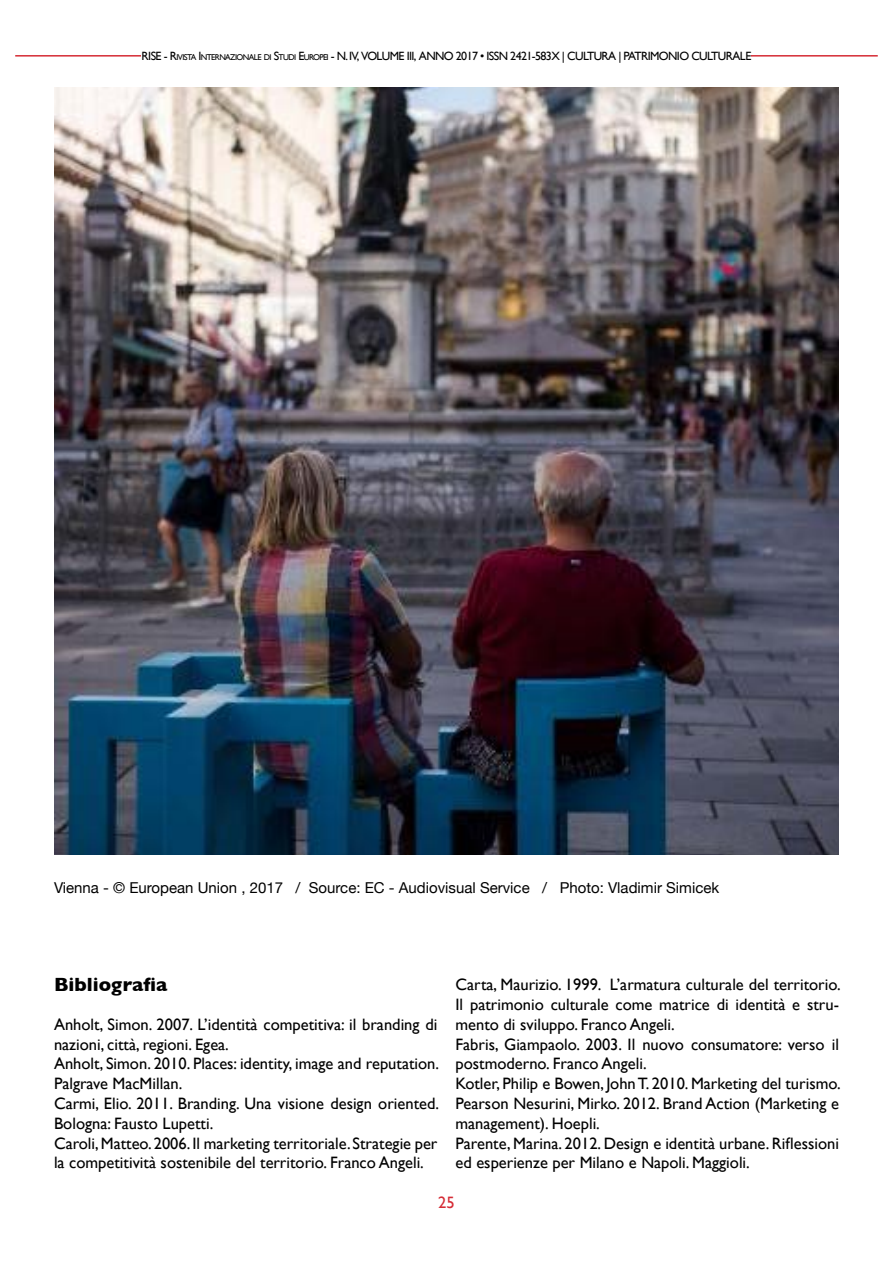
<style>
.page{position:relative;width:893px;height:1263px;background:#fff}
.page>*{position:absolute;margin:0;border:0;box-sizing:border-box;transform-origin:0 0}
.t1{font:700 19.5px "Gill Sans";color:#000}
.t2{font:16.5px/19.8px "Gill Sans";color:#000}
.t3{font:16.5px "Gill Sans";color:#d52b35}
.t4{font:15px "Helvetica Neue";color:#000}
.t5{font:12px "Gill Sans";letter-spacing:-.05em;color:#000}
.t6{font:12px "Gill Sans";color:#000}
.t7{font:8.4px "Gill Sans";letter-spacing:-.07em;color:#000}
.s1{font-size:12px}
.s2{font-style:inherit}
</style>
<div class="page">
<hr style="left:15px;top:55px;width:863px;height:2px;background:#d52b35">
<div style="left:142px;top:52px;width:609px;height:8px;background:#fff"></div>
<img style="left:54px;top:87px;width:785px;height:768px">
<p class="t7" style="left:142px;top:52px;width:228px"><span class="s1">RISE - R</span>IVISTA <span class="s1">I</span>NTERNAZIONALE DI <span class="s1">S</span>TUDI <span class="s1">E</span>UROPEI <span class="s1">- N . IV, VOLU</span></p>
<p class="t6" style="left:390px;top:49px;width:39px">ME III, ANNO</p>
<p class="t5" style="left:456px;top:49px;width:297px"><span class="s2">2017 • ISSN 2421-583X |</span> CULTURA | PATRIMONIO CULTURALE</p>
<p class="t4" style="left:54px;top:877px;width:667px">Vienna - © European Union , 2017 / Source: EC - Audiovisual Service / Photo: Vladimir Simicek</p>
<p class="t1" style="left:54px;top:969px;width:115px">Bibliografia</p>
<p class="t2" style="left:54px;top:1014px;width:387px">Anholt, Simon. 2007. L’identità competitiva: il branding di nazioni, città, regioni. Egea.<br>Anholt, Simon. 2010. Places: identity, image and reputation.<br>Palgrave MacMillan.<br>Carmi, Elio. 2011. Branding. Una visione design oriented.<br>Bologna: Fausto Lupetti.<br>Caroli, Matteo. 2006. Il marketing territoriale. Strategie per la competitività sostenibile del territorio. Franco Angeli.</p>
<p class="t2" style="left:455px;top:974px;width:387px">Carta, Maurizio. 1999. L’armatura culturale del territorio.<br>Il patrimonio culturale come matrice di identità e stru&shy;mento di sviluppo. Franco Angeli.<br>Fabris, Giampaolo. 2003. Il nuovo consumatore: verso il postmoderno. Franco Angeli.<br>Kotler, Philip e Bowen, John T. 2010. Marketing del turismo.<br>Pearson Nesurini, Mirko. 2012. Brand Action (Marketing e management). Hoepli.<br>Parente, Marina. 2012. Design e identità urbane. Riflessioni ed esperienze per Milano e Napoli. Maggioli.</p>
<p class="t3" style="left:438px;top:1193px;width:18px">25</p>
</div>
